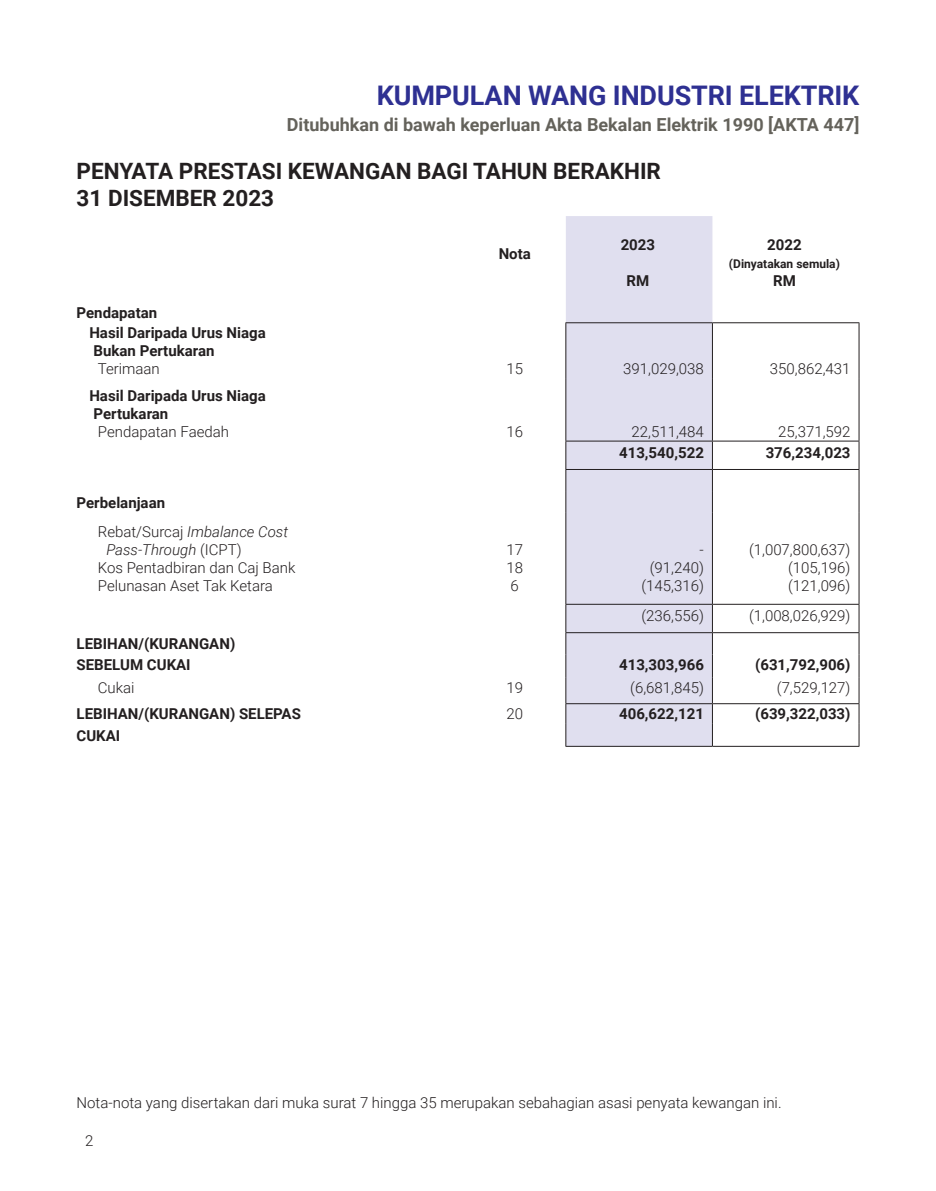
<style>
.page{position:relative;width:936px;height:1191px;background:#fff}
.page>*{position:absolute;margin:0;border:0;box-sizing:border-box;transform-origin:0 0}
.t1{font:700 27px "Roboto";letter-spacing:-.005em;color:#2e3092}
.t2{font:700 22.5px "Roboto";color:#231f20}
.t3{font:700 18px "Roboto";color:#64625b}
.t4{font:300 15px "Roboto";color:#231f20}
.t5{font:700 15px/18px "Roboto";color:#231f20}
.t6{font:italic 300 15px "Roboto";color:#231f20}
.t7{font:700 12px "Roboto";color:#231f20}
.s1{font-style:normal}
</style>
<div class="page">
<div style="left:566px;top:216px;width:146px;height:530px;background:#e0dfef"></div>
<hr style="left:565px;top:441px;width:147px;height:1px;background:#231f20">
<hr style="left:712px;top:441px;width:147px;height:1px;background:#231f20">
<hr style="left:565px;top:512px;width:1px;height:92px;background:#231f20">
<hr style="left:712px;top:512px;width:1px;height:92px;background:#231f20">
<hr style="left:858px;top:512px;width:1px;height:92px;background:#231f20">
<hr style="left:565px;top:604px;width:147px;height:1px;background:#231f20">
<hr style="left:712px;top:604px;width:147px;height:1px;background:#231f20">
<hr style="left:565px;top:703px;width:147px;height:1px;background:#231f20">
<hr style="left:712px;top:703px;width:147px;height:1px;background:#231f20">
<hr style="left:565px;top:746px;width:147px;height:1px;background:#231f20">
<hr style="left:712px;top:746px;width:147px;height:1px;background:#231f20">
<svg style="left:858px;top:441px;width:1px;height:71px"></svg>
<hr style="left:565px;top:469px;width:147px;height:1px;background:#231f20">
<hr style="left:712px;top:469px;width:147px;height:1px;background:#231f20">
<svg style="left:565px;top:441px;width:1px;height:71px"></svg>
<svg style="left:712px;top:441px;width:1px;height:71px"></svg>
<hr style="left:565px;top:632px;width:147px;height:1px;background:#231f20">
<hr style="left:712px;top:632px;width:147px;height:1px;background:#231f20">
<svg style="left:858px;top:604px;width:1px;height:142px"></svg>
<svg style="left:565px;top:604px;width:1px;height:142px"></svg>
<svg style="left:712px;top:604px;width:1px;height:142px"></svg>
<hr style="left:565px;top:322px;width:147px;height:1px;background:#231f20">
<hr style="left:565px;top:323px;width:1px;height:56px;background:#231f20">
<hr style="left:565px;top:379px;width:1px;height:62px;background:#231f20">
<hr style="left:712px;top:379px;width:1px;height:62px;background:#231f20">
<hr style="left:712px;top:322px;width:147px;height:1px;background:#231f20">
<hr style="left:712px;top:323px;width:1px;height:56px;background:#231f20">
<hr style="left:858px;top:323px;width:1px;height:56px;background:#231f20">
<hr style="left:858px;top:379px;width:1px;height:62px;background:#231f20">
<p class="t1" style="left:377px;top:77px;width:484px">KUMPULAN WANG INDUSTRI ELEKTRIK</p>
<p class="t3" style="left:287px;top:112px;width:574px">Ditubuhkan di bawah keperluan Akta Bekalan Elektrik 1990 [AKTA 447]</p>
<p class="t2" style="left:77px;top:155px;width:586px">PENYATA PRESTASI KEWANGAN BAGI TAHUN BERAKHIR</p>
<p class="t2" style="left:77px;top:182px;width:199px">31 DISEMBER 2023</p>
<p class="t5" style="left:498px;top:244px;width:34px">Nota</p>
<p class="t5" style="left:620px;top:235px;width:36px">2023</p>
<p class="t5" style="left:626px;top:271px;width:24px">RM</p>
<p class="t5" style="left:767px;top:235px;width:36px">2022</p>
<p class="t7" style="left:729px;top:255px;width:112px">(Dinyatakan semula)</p>
<p class="t5" style="left:773px;top:271px;width:24px">RM</p>
<p class="t5" style="left:77px;top:303px;width:82px">Pendapatan</p>
<p class="t5" style="left:89px;top:323px;width:178px">Hasil Daripada Urus Niaga<br>Bukan Pertukaran</p>
<p class="t4" style="left:98px;top:359px;width:63px">Terimaan</p>
<p class="t4" style="left:506px;top:359px;width:18px">15</p>
<p class="t4" style="left:623px;top:359px;width:82px">391,029,038</p>
<p class="t4" style="left:769px;top:359px;width:82px">350,862,431</p>
<p class="t5" style="left:89px;top:386px;width:178px">Hasil Daripada Urus Niaga<br>Pertukaran</p>
<p class="t4" style="left:98px;top:421px;width:133px">Pendapatan Faedah</p>
<p class="t4" style="left:506px;top:421px;width:18px">16</p>
<p class="t4" style="left:631px;top:421px;width:74px">22,511,484</p>
<p class="t4" style="left:778px;top:421px;width:74px">25,371,592</p>
<p class="t5" style="left:619px;top:443px;width:86px">413,540,522</p>
<p class="t5" style="left:765px;top:443px;width:86px">376,234,023</p>
<p class="t5" style="left:77px;top:493px;width:90px">Perbelanjaan</p>
<p class="t6" style="left:98px;top:521px;width:192px"><span class="s1">Rebat/Surcaj</span> Imbalance Cost</p>
<p class="t6" style="left:106px;top:539px;width:137px">Pass-Through <span class="s1">(ICPT)</span></p>
<p class="t4" style="left:98px;top:557px;width:199px">Kos Pentadbiran dan Caj Bank</p>
<p class="t4" style="left:98px;top:575px;width:176px">Pelunasan Aset Tak Ketara</p>
<p class="t4" style="left:749px;top:539px;width:103px">(1,007,800,637)</p>
<p class="t4" style="left:788px;top:557px;width:64px">(105,196)</p>
<p class="t4" style="left:788px;top:575px;width:64px">(121,096)</p>
<p class="t4" style="left:506px;top:539px;width:18px">17</p>
<p class="t4" style="left:506px;top:557px;width:18px">18</p>
<p class="t4" style="left:510px;top:575px;width:10px">6</p>
<p class="t4" style="left:699px;top:539px;width:6px">-</p>
<p class="t4" style="left:649px;top:557px;width:56px">(91,240)</p>
<p class="t4" style="left:641px;top:575px;width:64px">(145,316)</p>
<p class="t4" style="left:641px;top:605px;width:64px">(236,556)</p>
<p class="t4" style="left:749px;top:605px;width:103px">(1,008,026,929)</p>
<p class="t5" style="left:77px;top:634px;width:160px">LEBIHAN/(KURANGAN)</p>
<p class="t5" style="left:77px;top:655px;width:116px">SEBELUM CUKAI</p>
<p class="t5" style="left:619px;top:655px;width:86px">413,303,966</p>
<p class="t5" style="left:755px;top:655px;width:97px">(631,792,906)</p>
<p class="t4" style="left:98px;top:677px;width:38px">Cukai</p>
<p class="t4" style="left:506px;top:677px;width:18px">19</p>
<p class="t4" style="left:630px;top:677px;width:75px">(6,681,845)</p>
<p class="t4" style="left:776px;top:677px;width:75px">(7,529,127)</p>
<p class="t5" style="left:77px;top:704px;width:226px">LEBIHAN/(KURANGAN) SELEPAS</p>
<p class="t4" style="left:506px;top:703px;width:18px">20</p>
<p class="t5" style="left:619px;top:704px;width:86px">406,622,121</p>
<p class="t5" style="left:755px;top:704px;width:97px">(639,322,033)</p>
<p class="t5" style="left:77px;top:726px;width:45px">CUKAI</p>
<p class="t4" style="left:77px;top:1091px;width:706px">Nota-nota yang disertakan dari muka surat 7 hingga 35 merupakan sebahagian asasi penyata kewangan ini.</p>
<p class="t4" style="left:85px;top:1129px;width:10px">2</p>
</div>
